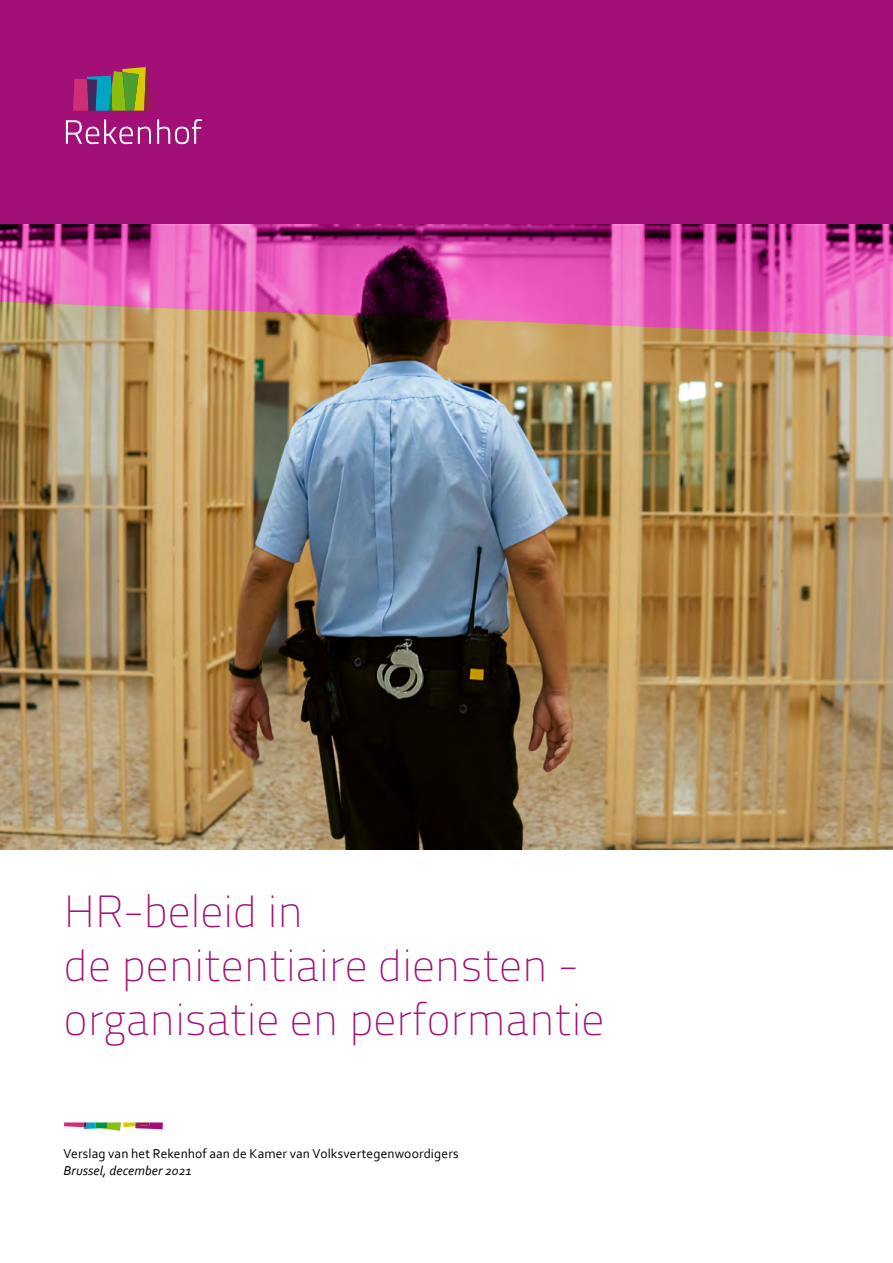
<style>
.page{position:relative;width:893px;height:1263px;background:#fff}
.page>*{position:absolute;margin:0;border:0;box-sizing:border-box;transform-origin:0 0}
.t1{font:45px/54px "Titillium Text 25 L 1 wt";color:#a20f77}
.t2{font:13.5px "Corbel";letter-spacing:.005em;color:#000}
.t3{font:italic 13.5px "Corbel";letter-spacing:.005em;color:#000}
</style>
<div class="page">
<img style="left:0;top:337px;width:893px;height:513px">
<div style="left:0;top:0;width:893px;height:225px;background:#a20f77"></div>
<svg style="left:0;top:225px;width:893px;height:112px;background:#c65797"></svg>
<svg style="left:64px;top:1122px;width:99px;height:9px"></svg>
<svg style="left:66px;top:119px;width:85px;height:25px;background:#b74797"></svg>
<svg style="left:157px;top:119px;width:45px;height:25px"></svg>
<svg style="left:73px;top:64px;width:100px;height:47px;background:#86555e"></svg>
<p class="t1" style="left:64px;top:882px;width:542px">HR-beleid in<br>de penitentiaire diensten - organisatie en performantie</p>
<p class="t2" style="left:63px;top:1145px;width:397px">Verslag van het Rekenhof aan de Kamer van Volksvertegenwoordigers</p>
<p class="t3" style="left:63px;top:1162px;width:130px">Brussel, december 2021</p>
</div>
